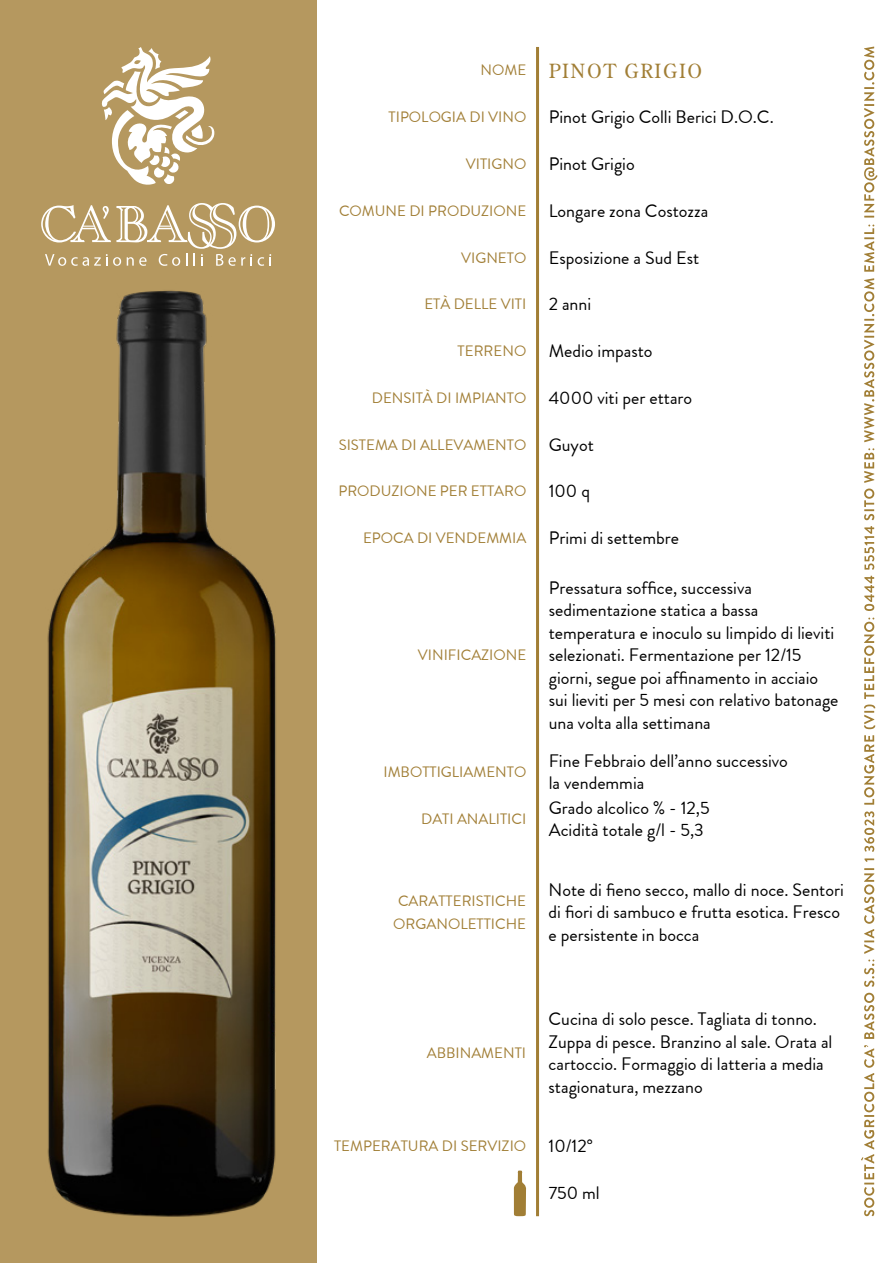
<style>
.page{position:relative;width:893px;height:1263px;background:#fff}
.page>*{position:absolute;margin:0;border:0;box-sizing:border-box;transform-origin:0 0}
.t1{font:19.5px "Century Old Style Std";letter-spacing:.09em;color:#a17e35}
.t2{font:18px/22.5px "Brandon Grotesque";color:#000}
.t3{font:15px/22.5px "Brandon Grotesque";color:#a17e35;text-align:center}
</style>
<div class="page">
<div style="left:0;top:0;width:316px;height:1263px;background:#b5985f"></div>
<img style="left:47px;top:290px;width:229px;height:927px">
<svg style="left:101px;top:47px;width:114px;height:138px"></svg>
<svg style="left:41px;top:203px;width:234px;height:63px"></svg>
<hr style="left:536px;top:47px;width:3px;height:1169px;background:#a17e35">
<svg style="left:861px;top:47px;width:16px;height:1169px"></svg>
<svg style="left:514px;top:1170px;width:12px;height:46px"></svg>
<p class="t3" style="left:481px;top:59px;width:47px">NOME</p>
<p class="t3" style="left:389px;top:106px;width:139px">TIPOLOGIA DI VINO</p>
<p class="t3" style="left:466px;top:153px;width:62px">VITIGNO</p>
<p class="t3" style="left:339px;top:199px;width:189px">COMUNE DI PRODUZIONE</p>
<p class="t3" style="left:461px;top:246px;width:67px">VIGNETO</p>
<p class="t3" style="left:424px;top:293px;width:103px">ETÀ DELLE VITI</p>
<p class="t3" style="left:458px;top:340px;width:70px">TERRENO</p>
<p class="t3" style="left:372px;top:387px;width:156px">DENSITÀ DI IMPIANTO</p>
<p class="t3" style="left:339px;top:433px;width:189px">SISTEMA DI ALLEVAMENTO</p>
<p class="t3" style="left:338px;top:480px;width:189px">PRODUZIONE PER ETTARO</p>
<p class="t3" style="left:363px;top:527px;width:165px">EPOCA DI VENDEMMIA</p>
<p class="t3" style="left:418px;top:644px;width:110px">VINIFICAZIONE</p>
<p class="t3" style="left:383px;top:761px;width:144px">IMBOTTIGLIAMENTO</p>
<p class="t3" style="left:421px;top:807px;width:107px">DATI ANALITICI</p>
<p class="t3" style="left:393px;top:890px;width:134px">CARATTERISTICHE<br>ORGANOLETTICHE</p>
<p class="t1" style="left:549px;top:58px;width:155px">PINOT GRIGIO</p>
<p class="t2" style="left:549px;top:106px;width:227px">Pinot Grigio Colli Berici D.O.C.</p>
<p class="t2" style="left:549px;top:153px;width:87px">Pinot Grigio</p>
<p class="t2" style="left:549px;top:200px;width:161px">Longare zona Costozza</p>
<p class="t2" style="left:549px;top:246px;width:152px">Esposizione a Sud Est</p>
<p class="t2" style="left:549px;top:293px;width:44px">2 anni</p>
<p class="t2" style="left:549px;top:340px;width:105px">Medio impasto</p>
<p class="t2" style="left:549px;top:387px;width:145px">4000 viti per ettaro</p>
<p class="t2" style="left:549px;top:433px;width:47px">Guyot</p>
<p class="t2" style="left:549px;top:480px;width:43px">100 q</p>
<p class="t2" style="left:549px;top:527px;width:132px">Primi di settembre</p>
<p class="t2" style="left:549px;top:576px;width:291px">Pressatura soffice, successiva sedimentazione statica a bassa temperatura e inoculo su limpido di lieviti selezionati. Fermentazione per 12/15 giorni, segue poi affinamento in acciaio sui lieviti per 5 mesi con relativo batonage una volta alla settimana</p>
<p class="t2" style="left:549px;top:749px;width:241px">Fine Febbraio dell’anno successivo la vendemmia</p>
<p class="t2" style="left:549px;top:796px;width:162px">Grado alcolico % - 12,5<br>Acidità totale g/l - 5,3</p>
<p class="t2" style="left:548px;top:879px;width:297px">Note di fieno secco, mallo di noce. Sentori di fiori di sambuco e frutta esotica. Fresco e persistente in bocca</p>
<p class="t3" style="left:427px;top:1041px;width:101px">ABBINAMENTI</p>
<p class="t3" style="left:334px;top:1135px;width:194px">TEMPERATURA DI SERVIZIO</p>
<p class="t2" style="left:548px;top:1008px;width:285px">Cucina di solo pesce. Tagliata di tonno.<br>Zuppa di pesce. Branzino al sale. Orata al cartoccio. Formaggio di latteria a media stagionatura, mezzano</p>
<p class="t2" style="left:548px;top:1135px;width:46px">10/12°</p>
<p class="t2" style="left:549px;top:1182px;width:53px">750 ml</p>
</div>
